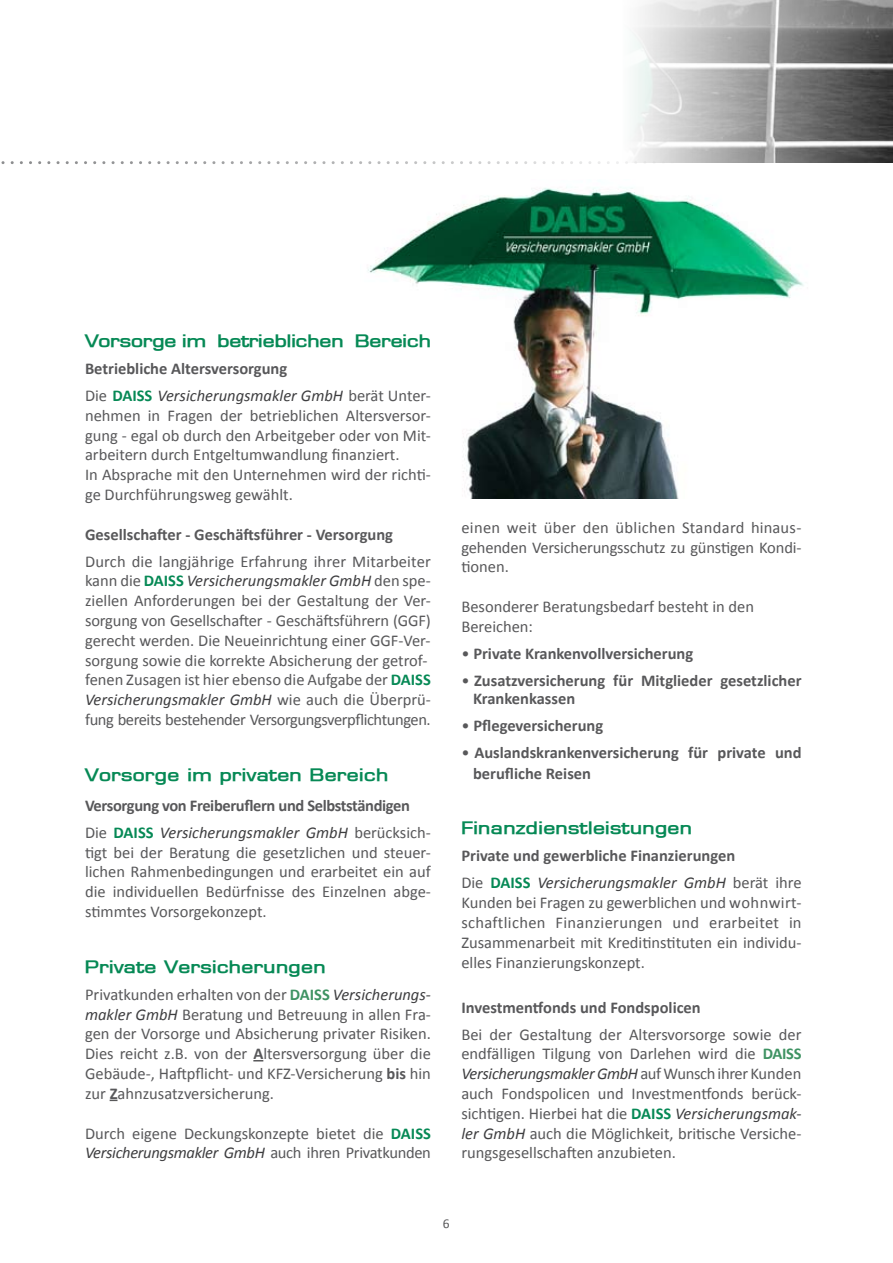
<style>
.page{position:relative;width:893px;height:1263px;background:#fff}
.page>*{position:absolute;margin:0;border:0;box-sizing:border-box;transform-origin:0 0}
.t1{font:16.5px/19.8px "Calibri";color:#58585a;text-align:justify}
.t2{font:700 16.5px/27px "Calibri";color:#58585a}
.t3{font:700 16.5px/27px "Calibri";letter-spacing:-.02em;color:#58585a}
.t4{font:700 16.5px "Eurasia Extended";letter-spacing:.025em;color:#068955}
.t5{font:700 16.5px "Eurasia Extended";color:#068955}
.t6{font:13.5px "Calibri";color:#58585a}
.s1{font-weight:400}
.s2{color:#068955}
.s3{font-weight:400;font-style:italic;color:#3e3e40}
.s4{font-weight:700;color:#068955}
.s5{font-style:italic;color:#3e3e40}
.s6{font-weight:700;color:#3f9363}
.s7{font-weight:700}
</style>
<div class="page">
<img style="left:368px;top:188px;width:436px;height:310px">
<svg style="left:110px;top:1099px;width:8px;height:2px"></svg>
<svg style="left:1px;top:161px;width:635px;height:3px"></svg>
<img style="left:595px;top:0;width:298px;height:163px">
<p class="t5" style="left:85px;top:330px;width:347px">Vorsorge im betrieblichen Bereich</p>
<p class="t2" style="left:85px;top:354px;width:347px">Betriebliche Altersversorgung<br><span class="s1">Die</span> <span class="s2">DAISS</span> <span class="s3">Versicherungsmakler GmbH</span> <span class="s1">berät Unter-</span></p>
<p class="t1" style="left:85px;top:405px;width:347px;text-align:left">nehmen in Fragen der betrieblichen Altersversor&shy;gung - egal ob durch den Arbeitgeber oder von Mit&shy;arbeitern durch Entgeltumwandlung finanziert.<br>In Absprache mit den Unternehmen wird der richti&shy;ge Durchführungsweg gewählt.</p>
<p class="t2" style="left:85px;top:520px;width:309px">Gesellschafter - Geschäftsführer - Versorgung</p>
<p class="t1" style="left:85px;top:550px;width:347px;text-align:left">Durch die langjährige Erfahrung ihrer Mitarbeiter kann die <span class="s4">DAISS</span> <span class="s5">Versicherungsmakler GmbH</span> den spe&shy;ziellen Anforderungen bei der Gestaltung der Ver&shy;sorgung von Gesellschafter - Geschäftsführern (GGF) gerecht werden. Die Neueinrichtung einer GGF-Ver&shy;sorgung sowie die korrekte Absicherung der getrof&shy;fenen Zusagen ist hier ebenso die Aufgabe der <span class="s4">DAISS </span><span class="s5">Versicherungsmakler GmbH</span> wie auch die Überprü&shy;fung bereits bestehender Versorgungsverpflichtungen.</p>
<p class="t4" style="left:85px;top:764px;width:305px">Vorsorge im privaten Bereich</p>
<p class="t3" style="left:85px;top:791px;width:347px">Versorgung von Freiberuflern und Selbstständigen<br><span class="s1">Die</span> <span class="s2">DAISS</span> <span class="s3">Versicherungsmakler GmbH</span> <span class="s1">berücksich-</span></p>
<p class="t1" style="left:85px;top:841px;width:347px">tigt bei der Beratung die gesetzlichen und steuer&shy;lichen Rahmenbedingungen und erarbeitet ein auf die individuellen Bedürfnisse des Einzelnen abge&shy;stimmtes Vorsorgekonzept.</p>
<p class="t4" style="left:85px;top:956px;width:242px">Private Versicherungen</p>
<p class="t1" style="left:85px;top:984px;width:347px">Privatkunden erhalten von der <span class="s6">DAISS</span> <span class="s5">Versicherungs&shy;makler GmbH</span> Beratung und Betreuung in allen Fra&shy;gen der Vorsorge und Absicherung privater Risiken.<br>Dies reicht z.B. von der <span class="s7">A</span>ltersversorgung über die Gebäude-, Haftpflicht- und KFZ-Versicherung <span class="s7">bis</span> hin zur <span class="s7">Z</span>ahnzusatzversicherung.</p>
<p class="t1" style="left:85px;top:1122px;width:347px">Durch eigene Deckungskonzepte bietet die <span class="s4">DAISS<br></span><span class="s5">Versicherungsmakler GmbH</span> auch ihren Privatkunden</p>
<p class="t1" style="left:461px;top:517px;width:342px">einen weit über den üblichen Standard hinaus&shy;gehenden Versicherungsschutz zu günstigen Kondi&shy;tionen.</p>
<p class="t1" style="left:461px;top:596px;width:294px">Besonderer Beratungsbedarf besteht in den<br>Bereichen:</p>
<p class="t2" style="left:461px;top:639px;width:233px"><span class="s1">•</span> Private Krankenvollversicherung</p>
<p class="t2" style="left:473px;top:671px;width:330px;line-height:18px;text-indent:-12px"><span class="s1">•</span> Zusatzversicherung für Mitglieder gesetzlicher<br>Krankenkassen</p>
<p class="t2" style="left:461px;top:711px;width:143px"><span class="s1">•</span> Pflegeversicherung</p>
<p class="t2" style="left:473px;top:741px;width:330px;line-height:21px;text-indent:-12px"><span class="s1">•</span> Auslandskrankenversicherung für private und berufliche Reisen</p>
<p class="t4" style="left:461px;top:817px;width:232px">Finanzdienstleistungen</p>
<p class="t2" style="left:461px;top:842px;width:342px">Private und gewerbliche Finanzierungen<br><span class="s1">Die</span> <span class="s2">DAISS</span> <span class="s3">Versicherungsmakler GmbH</span> <span class="s1">berät ihre</span></p>
<p class="t1" style="left:461px;top:892px;width:342px">Kunden bei Fragen zu gewerblichen und wohnwirt&shy;schaftlichen Finanzierungen und erarbeitet in Zusammenarbeit mit Kreditinstituten ein individu&shy;elles Finanzierungskonzept.</p>
<p class="t2" style="left:461px;top:993px;width:241px">Investmentfonds und Fondspolicen</p>
<p class="t1" style="left:461px;top:1023px;width:342px">Bei der Gestaltung der Altersvorsorge sowie der endfälligen Tilgung von Darlehen wird die <span class="s6">DAISS </span><span class="s5">Versicherungsmakler GmbH</span> auf Wunsch ihrer Kunden auch Fondspolicen und Investmentfonds berück&shy;sichtigen. Hierbei hat die <span class="s4">DAISS</span> <span class="s5">Versicherungsmak&shy;ler GmbH</span> auch die Möglichkeit, britische Versiche&shy;rungsgesellschaften anzubieten.</p>
<p class="t6" style="left:443px;top:1215px;width:8px">6</p>
</div>
